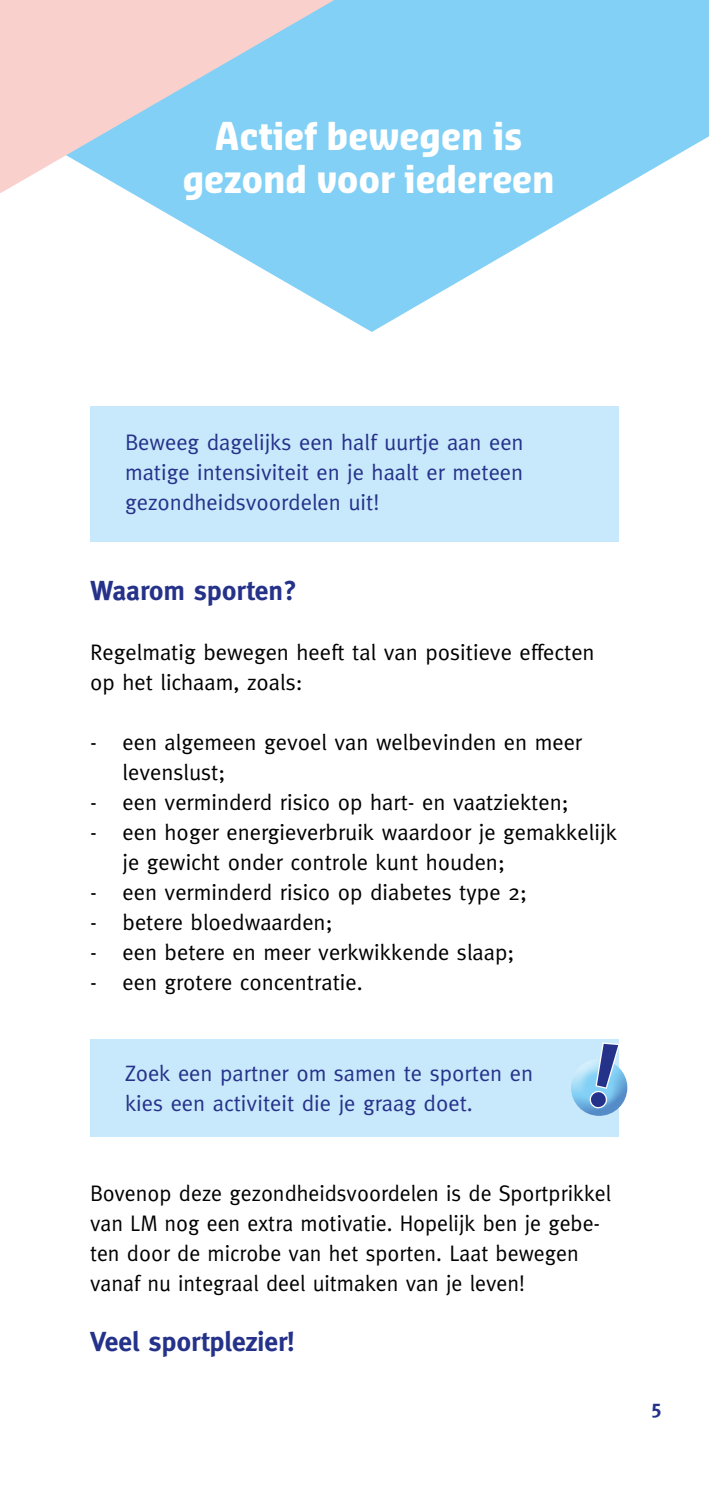
<style>
.page{position:relative;width:709px;height:1489px;background:#fff}
.page>*{position:absolute;margin:0;border:0;box-sizing:border-box;transform-origin:0 0}
.t1{font:700 37.5px/42.5px "Sansa Con Pro";color:#fff;text-align:center}
.t2{font:700 27.5px "Meta";color:#25328a}
.t3{font:22.5px/30px "Meta";color:#000}
.t4{font:22.5px/30px "Meta";color:#25328a;text-align:justify}
.t5{font:700 20px "Meta";color:#25328a}
</style>
<div class="page">
<div style="left:90px;top:407px;width:529px;height:135px;background:#c8e8fb"></div>
<div style="left:90px;top:1039px;width:529px;height:97px;background:#c8e8fb"></div>
<div style="left:567px;top:1054px;width:60px;height:44px;background:#fff;opacity:.75"></div>
<div style="left:567px;top:1065px;width:60px;height:52px;background:#25328a;opacity:.41"></div>
<svg style="left:131px;top:0;width:578px;height:332px;fill:#82d0f5"></svg>
<svg style="left:0;top:0;width:334px;height:193px;background:#c3d1e1"></svg>
<svg style="left:587px;top:1042px;width:34px;height:68px"></svg>
<h1 class="t1" style="left:183px;top:115px;width:373px">Actief bewegen is gezond voor iedereen</h1>
<p class="t4" style="left:125px;top:427px;width:400px">Beweeg dagelijks een half uurtje aan een matige intensiviteit en je haalt er meteen gezondheidsvoordelen uit!</p>
<p class="t2" style="left:90px;top:575px;width:208px">Waarom sporten?</p>
<p class="t3" style="left:90px;top:637px;width:506px">Regelmatig bewegen heeft tal van positieve effecten op het lichaam, zoals:</p>
<p class="t3" style="left:122px;top:727px;width:461px;text-indent:-32px">- een algemeen gevoel van welbevinden en meer levenslust;</p>
<p class="t3" style="left:90px;top:787px;width:480px">- een verminderd risico op hart- en vaatziekten;</p>
<p class="t3" style="left:122px;top:817px;width:496px;text-indent:-32px">- een hoger energieverbruik waardoor je gemakkelijk je gewicht onder controle kunt houden;</p>
<p class="t3" style="left:90px;top:877px;width:438px">- een verminderd risico op diabetes type 2;</p>
<p class="t3" style="left:90px;top:907px;width:244px">- betere bloedwaarden;</p>
<p class="t3" style="left:90px;top:937px;width:426px">- een betere en meer verkwikkende slaap;</p>
<p class="t3" style="left:90px;top:967px;width:274px">- een grotere concentratie.</p>
<p class="t4" style="left:125px;top:1057px;width:409px">Zoek een partner om samen te sporten en kies een activiteit die je graag doet.</p>
<p class="t3" style="left:90px;top:1177px;width:523px">Bovenop deze gezondheidsvoordelen is de Sportprikkel van LM nog een extra motivatie. Hopelijk ben je gebe&shy;ten door de microbe van het sporten. Laat bewegen vanaf nu integraal deel uitmaken van je leven!</p>
<p class="t2" style="left:90px;top:1325px;width:206px">Veel sportplezier!</p>
<p class="t5" style="left:650px;top:1395px;width:12px">5</p>
</div>
